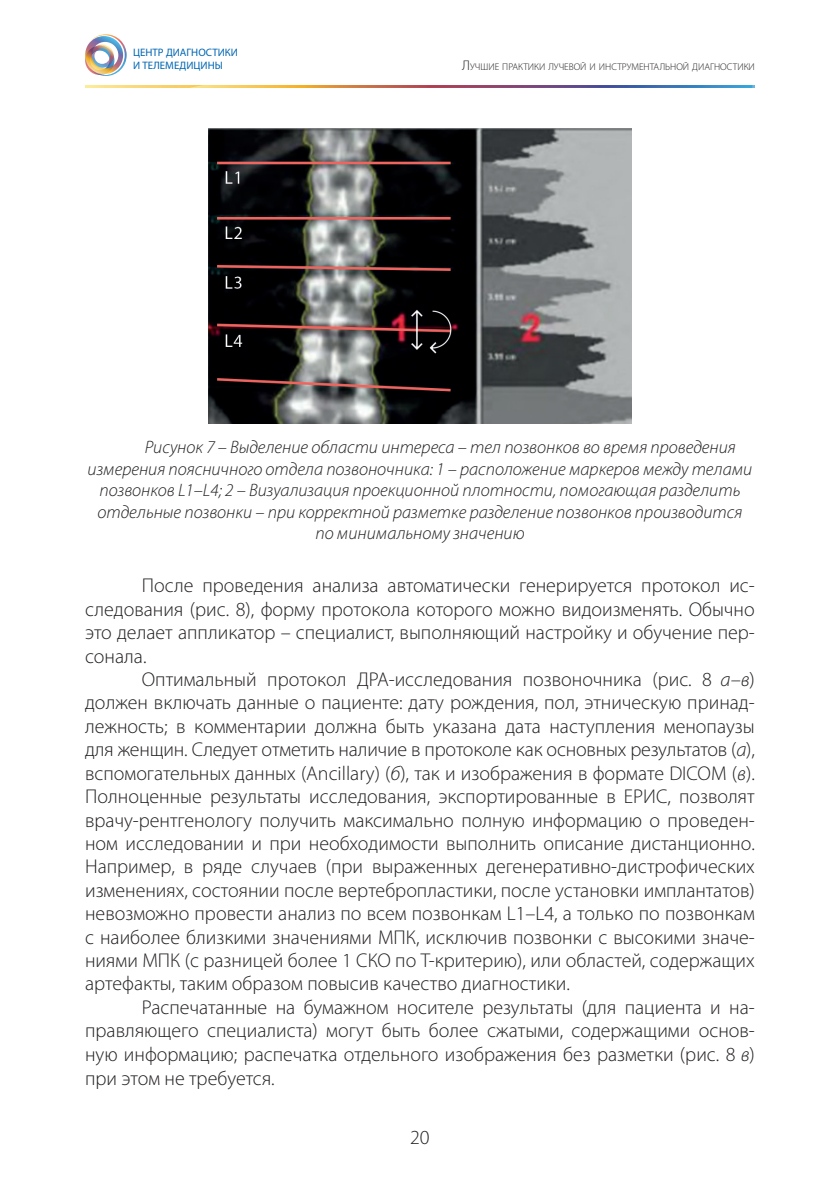
<style>
.page{position:relative;width:840px;height:1191px;background:#fff}
.page>*{position:absolute;margin:0;border:0;box-sizing:border-box;transform-origin:0 0}
.t1{font:300 20px/23.4px "Myriad Pro";color:#231f20;text-align:justify}
.t2{font:italic 300 18px "Myriad Pro";color:#231f20}
.t3{font:10.8px/13.2px "Myriad Pro";color:#0166b3}
.t4{font:300 9.8px "Myriad Pro";color:#231f20}
.s1{font-size:14px}
.s2{font-style:italic}
</style>
<div class="page">
<img style="left:85px;top:34px;width:42px;height:42px">
<svg style="left:85px;top:85px;width:669px;height:3px"></svg>
<svg style="left:189px;top:85px;width:562px;height:3px;background:#987976"></svg>
<img style="left:208px;top:128px;width:423px;height:295px">
<p class="t3" style="left:133px;top:46px;width:106px">ЦЕНТР ДИАГНОСТИКИ<br>И ТЕЛЕМЕДИЦИНЫ</p>
<p class="t4" style="left:462px;top:61px;width:294px"><span class="s1">Л</span>УЧШИЕ ПРАКТИКИ ЛУЧЕВОЙ И ИНСТРУМЕНТАЛЬНОЙ ДИАГНОСТИКИ</p>
<p class="t2" style="left:145px;top:436px;width:592px">Рисунок 7 – Выделение области интереса – тел позвонков во время проведения</p>
<p class="t2" style="left:88px;top:458px;width:665px">измерения поясничного отдела позвоночника: 1 – расположение маркеров между телами</p>
<p class="t2" style="left:99px;top:479px;width:642px">позвонков L1–L4; 2 – Визуализация проекционной плотности, помогающая разделить</p>
<p class="t2" style="left:97px;top:501px;width:646px">отдельные позвонки – при корректной разметке разделение позвонков производится</p>
<p class="t2" style="left:315px;top:522px;width:210px">по минимальному значению</p>
<p class="t1" style="left:85px;top:574px;width:670px;text-indent:57px">После проведения анализа автоматически генерируется протокол ис&shy;следования (рис. 8), форму протокола которого можно видоизменять. Обычно это делает аппликатор – специалист, выполняющий настройку и обучение пер&shy;сонала.</p>
<p class="t1" style="left:85px;top:668px;width:670px;text-indent:57px">Оптимальный протокол ДРА-исследования позвоночника (рис. 8 <span class="s2">а–в</span>) должен включать данные о пациенте: дату рождения, пол, этническую принад&shy;лежность; в комментарии должна быть указана дата наступления менопаузы для женщин. Следует отметить наличие в протоколе как основных результатов (<span class="s2">а</span>), вспомогательных данных (Ancillary) (<span class="s2">б</span>), так и изображения в формате DICOM (<span class="s2">в</span>).<br>Полноценные результаты исследования, экспортированные в ЕРИС, позволят врачу-рентгенологу получить максимально полную информацию о проведен&shy;ном исследовании и при необходимости выполнить описание дистанционно.<br>Например, в ряде случаев (при выраженных дегенеративно-дистрофических изменениях, состоянии после вертебропластики, после установки имплантатов) невозможно провести анализ по всем позвонкам L1–L4, а только по позвонкам с наиболее близкими значениями МПК, исключив позвонки с высокими значе&shy;ниями МПК (с разницей более 1 СКО по Т-критерию), или областей, содержащих артефакты, таким образом повысив качество диагностики.</p>
<p class="t1" style="left:85px;top:995px;width:670px;text-indent:57px">Распечатанные на бумажном носителе результаты (для пациента и на&shy;правляющего специалиста) могут быть более сжатыми, содержащими основ&shy;ную информацию; распечатка отдельного изображения без разметки (рис. 8 <span class="s2">в</span>) при этом не требуется.</p>
<p class="t1" style="left:410px;top:1125px;width:21px">20</p>
</div>
